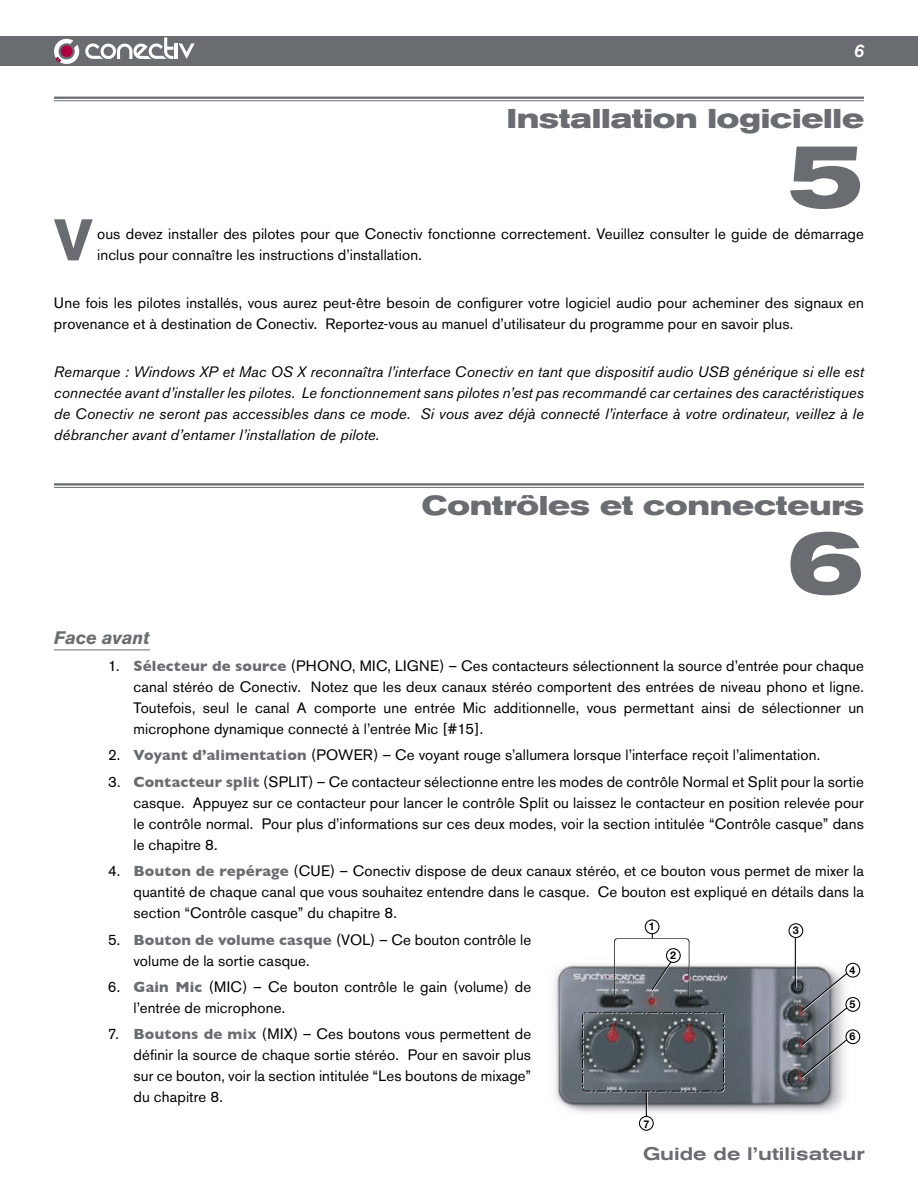
<style>
.page{position:relative;width:918px;height:1188px;background:#fff}
.page>*{position:absolute;margin:0;border:0;box-sizing:border-box;transform-origin:0 0}
.t1{font:700 expanded 90px "Akzidenz Grotesk BE";color:#696c70}
.t2{font:700 58.2px "Akzidenz Grotesk BE";color:#696c70}
.t3{font:700 expanded 27px "Akzidenz Grotesk BE";letter-spacing:.01em;color:#696c70}
.t4{font:500 expanded 18px "Akzidenz Grotesk BE";color:#696c70}
.t5{font:italic 700 18px "Akzidenz Grotesk BE";letter-spacing:-.005em;color:#696c70}
.t6{font:italic 500 18px "Akzidenz Grotesk BE";color:#fff}
.t7{font:15px/21px "Akzidenz Grotesk BE";letter-spacing:.01em;color:#000}
.t8{font:italic 15px/21px "Akzidenz Grotesk BE";letter-spacing:.005em;color:#000;text-align:justify}
.t9{font:700 10.65px "Helvetica Neue";color:#000}
.s1{font-family:"Gill Sans";font-weight:700;color:#696c70}
</style>
<div class="page">
<div style="left:0;top:36px;width:918px;height:30px;background:#696c70"></div>
<hr style="left:175px;top:44px;width:3px;height:15px;background:#fff">
<svg style="left:179px;top:43px;width:16px;height:16px"></svg>
<svg style="left:54px;top:37px;width:119px;height:27px"></svg>
<hr style="left:54px;top:97px;width:810px;height:2px;background:#696c70">
<hr style="left:54px;top:100px;width:810px;height:1px;background:#696c70">
<hr style="left:54px;top:483px;width:810px;height:3px;background:#696c70">
<hr style="left:54px;top:487px;width:810px;height:1px;background:#696c70">
<hr style="left:54px;top:649px;width:96px;height:1px;background:#696c70">
<img style="left:554px;top:931px;width:304px;height:200px">
<svg style="left:801px;top:970px;width:50px;height:109px;background:#95989e"></svg>
<div style="left:645px;top:920px;width:14px;height:14px;background:#fff;border-radius:50%"></div>
<div style="left:645px;top:919px;width:15px;height:15px;border:1px solid #000;border-radius:50%"></div>
<div style="left:846px;top:963px;width:14px;height:14px;background:#fff;border-radius:50%"></div>
<div style="left:845px;top:963px;width:15px;height:15px;border:1px solid #000;border-radius:50%"></div>
<div style="left:846px;top:998px;width:14px;height:13px;background:#fff;border-radius:50%"></div>
<div style="left:845px;top:997px;width:15px;height:15px;border:1px solid #000;border-radius:50%"></div>
<div style="left:846px;top:1030px;width:14px;height:14px;background:#fff;border-radius:50%"></div>
<div style="left:845px;top:1029px;width:15px;height:15px;border:1px solid #000;border-radius:50%"></div>
<svg style="left:646px;top:1092px;width:2px;height:24px"></svg>
<div style="left:639px;top:1116px;width:14px;height:14px;background:#fff;border-radius:50%"></div>
<div style="left:639px;top:1116px;width:15px;height:15px;border:1px solid #000;border-radius:50%"></div>
<hr style="left:796px;top:937px;width:1px;height:50px;background:#fff">
<hr style="left:795px;top:937px;width:1px;height:50px;background:#000">
<div style="left:789px;top:924px;width:14px;height:14px;background:#fff;border-radius:50%"></div>
<div style="left:788px;top:923px;width:15px;height:15px;border:1px solid #000;border-radius:50%"></div>
<svg style="left:614px;top:933px;width:76px;height:65px"></svg>
<div style="left:583px;top:1013px;width:142px;height:79px;border:1px dashed #fff;border-radius:3px"></div>
<div style="left:582px;top:1012px;width:142px;height:80px;border:1px dashed #000;border-radius:3px"></div>
<p class="t6" style="left:854px;top:40px;width:12px">6</p>
<h3 class="t3" style="left:507px;top:103px;width:359px">Installation logicielle</h3>
<h1 class="t1" style="left:787px;top:124px;width:78px">5</h1>
<h2 class="t2" style="left:54px;top:206px;width:40px">V</h2>
<p class="t7" style="left:97px;top:224px;width:768px">ous devez installer des pilotes pour que Conectiv fonctionne correctement. Veuillez consulter le guide de démarrage inclus pour connaître les instructions d’installation.</p>
<p class="t7" style="left:54px;top:293px;width:812px">Une fois les pilotes installés, vous aurez peut-être besoin de configurer votre logiciel audio pour acheminer des signaux en provenance et à destination de Conectiv. Reportez-vous au manuel d’utilisateur du programme pour en savoir plus.</p>
<p class="t8" style="left:54px;top:362px;width:812px">Remarque : Windows XP et Mac OS X reconnaîtra l’interface Conectiv en tant que dispositif audio USB générique si elle est connectée avant d’installer les pilotes. Le fonctionnement sans pilotes n’est pas recommandé car certaines des caractéristiques de Conectiv ne seront pas accessibles dans ce mode. Si vous avez déjà connecté l’interface à votre ordinateur, veillez à le débrancher avant d’entamer l’installation de pilote.</p>
<h3 class="t3" style="left:422px;top:490px;width:444px">Contrôles et connecteurs</h3>
<h1 class="t1" style="left:787px;top:511px;width:78px">6</h1>
<p class="t5" style="left:54px;top:627px;width:97px">Face avant</p>
<p class="t7" style="left:134px;top:655px;width:732px;text-align:justify;text-indent:-26px">1. <span class="s1">Sélecteur de source</span> (PHONO, MIC, LIGNE) – Ces contacteurs sélectionnent la source d’entrée pour chaque canal stéréo de Conectiv. Notez que les deux canaux stéréo comportent des entrées de niveau phono et ligne.<br>Toutefois, seul le canal A comporte une entrée Mic additionnelle, vous permettant ainsi de sélectionner un microphone dynamique connecté à l’entrée Mic [#15].</p>
<p class="t7" style="left:108px;top:745px;width:714px">2. <span class="s1">Voyant d’alimentation</span> (POWER) – Ce voyant rouge s’allumera lorsque l’interface reçoit l’alimentation.</p>
<p class="t7" style="left:134px;top:771px;width:732px;text-align:justify;text-indent:-25px">3. <span class="s1">Contacteur split</span> (SPLIT) – Ce contacteur sélectionne entre les modes de contrôle Normal et Split pour la sortie casque. Appuyez sur ce contacteur pour lancer le contrôle Split ou laissez le contacteur en position relevée pour le contrôle normal. Pour plus d’informations sur ces deux modes, voir la section intitulée “Contrôle casque” dans le chapitre 8.</p>
<p class="t7" style="left:134px;top:861px;width:732px;text-align:justify;text-indent:-26px">4. <span class="s1">Bouton de repérage</span> (CUE) – Conectiv dispose de deux canaux stéréo, et ce bouton vous permet de mixer la quantité de chaque canal que vous souhaitez entendre dans le casque. Ce bouton est expliqué en détails dans la section “Contrôle casque” du chapitre 8.</p>
<p class="t7" style="left:133px;top:929px;width:399px;text-indent:-25px">5. <span class="s1">Bouton de volume casque</span> (VOL) – Ce bouton contrôle le volume de la sortie casque.</p>
<p class="t7" style="left:133px;top:976px;width:399px;text-indent:-26px">6. <span class="s1">Gain Mic</span> (MIC) – Ce bouton contrôle le gain (volume) de l’entrée de microphone.</p>
<p class="t7" style="left:134px;top:1024px;width:399px;text-align:justify;text-indent:-26px">7. <span class="s1">Boutons de mix</span> (MIX) – Ces boutons vous permettent de définir la source de chaque sortie stéréo. Pour en savoir plus sur ce bouton, voir la section intitulée “Les boutons de mixage” du chapitre 8.</p>
<p class="t9" style="left:649px;top:920px;width:7px">1</p>
<p class="t9" style="left:793px;top:924px;width:7px">3</p>
<p class="t9" style="left:670px;top:949px;width:7px">2</p>
<p class="t9" style="left:850px;top:963px;width:7px">4</p>
<p class="t9" style="left:850px;top:997px;width:7px">5</p>
<p class="t9" style="left:850px;top:1030px;width:7px">6</p>
<p class="t9" style="left:643px;top:1117px;width:7px">7</p>
<p class="t4" style="left:643px;top:1143px;width:223px">Guide de l’utilisateur</p>
</div>
